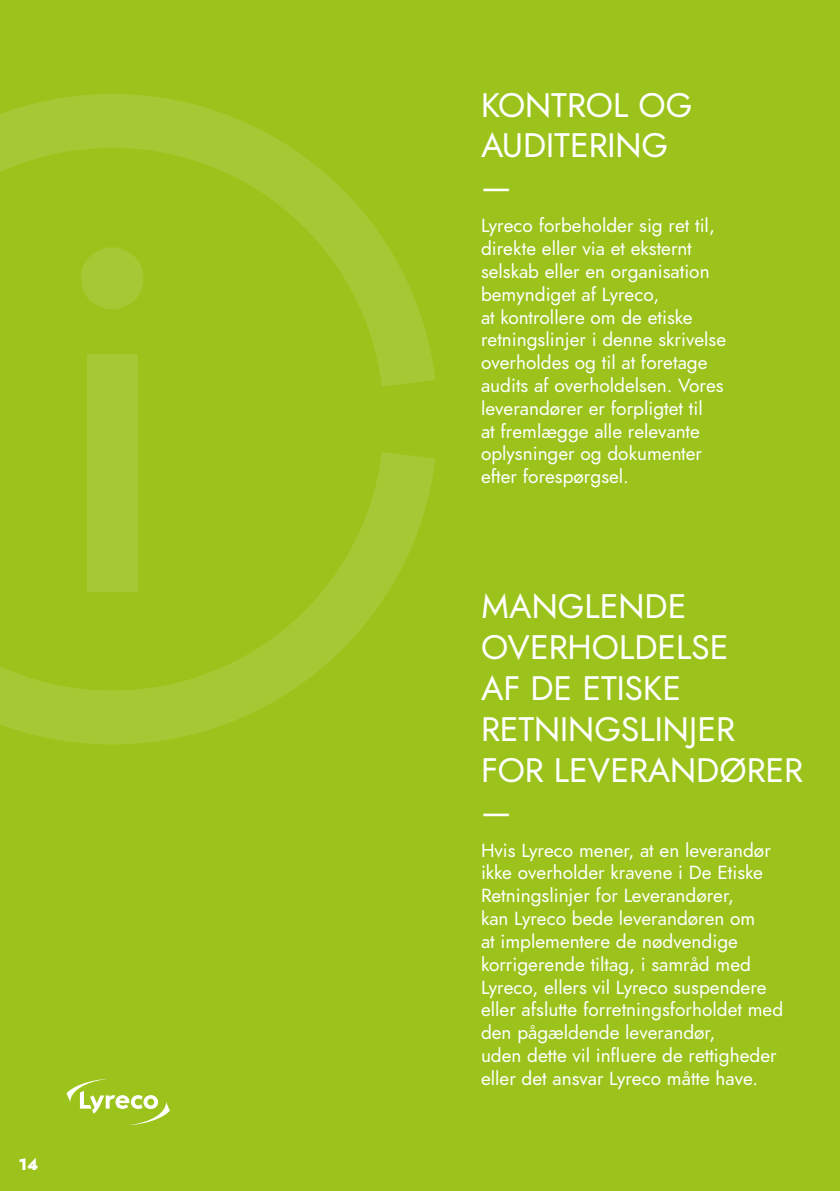
<style>
.page{position:relative;width:840px;height:1191px;background:#fff}
.page>*{position:absolute;margin:0;border:0;box-sizing:border-box;transform-origin:0 0}
.t1{font:34px/40.8px "Lyreco Renner V2";color:#fff}
.t2{font:19px/22.8px "Lyreco Renner V2";color:#fff}
.t3{font:900 16px "Lyreco Renner V2";color:#fff}
</style>
<div class="page">
<div style="left:0;top:0;width:839px;height:1191px;background:#9bc31c"></div>
<svg style="left:0;top:94px;width:435px;height:292px"></svg>
<svg style="left:0;top:452px;width:435px;height:292px"></svg>
<svg style="left:81px;top:245px;width:62px;height:64px"></svg>
<div style="left:87px;top:354px;width:51px;height:237px;background:#a5c934"></div>
<svg style="left:66px;top:1078px;width:104px;height:47px"></svg>
<p class="t3" style="left:19px;top:1152px;width:21px">14</p>
<h1 class="t1" style="left:480px;top:85px;width:213px">KONTROL OG<br>AUDITERING —</h1>
<p class="t2" style="left:480px;top:214px;width:246px">Lyreco forbeholder sig ret til, direkte eller via et eksternt selskab eller en organisation bemyndiget af Lyreco,<br>at kontrollere om de etiske retningslinjer i denne skrivelse overholdes og til at foretage audits af overholdelsen. Vores leverandører er forpligtet til<br>at fremlægge alle relevante oplysninger og dokumenter efter forespørgsel.</p>
<h1 class="t1" style="left:480px;top:586px;width:323px">MANGLENDE<br>OVERHOLDELSE<br>AF DE ETISKE<br>RETNINGSLINJER<br>FOR LEVERANDØRER —</h1>
<p class="t2" style="left:480px;top:839px;width:303px">Hvis Lyreco mener, at en leverandør ikke overholder kravene i De Etiske Retningslinjer for Leverandører,<br>kan Lyreco bede leverandøren om<br>at implementere de nødvendige korrigerende tiltag, i samråd med Lyreco, ellers vil Lyreco suspendere eller afslutte forretningsforholdet med den pågældende leverandør,<br>uden dette vil influere de rettigheder eller det ansvar Lyreco måtte have.</p>
</div>
